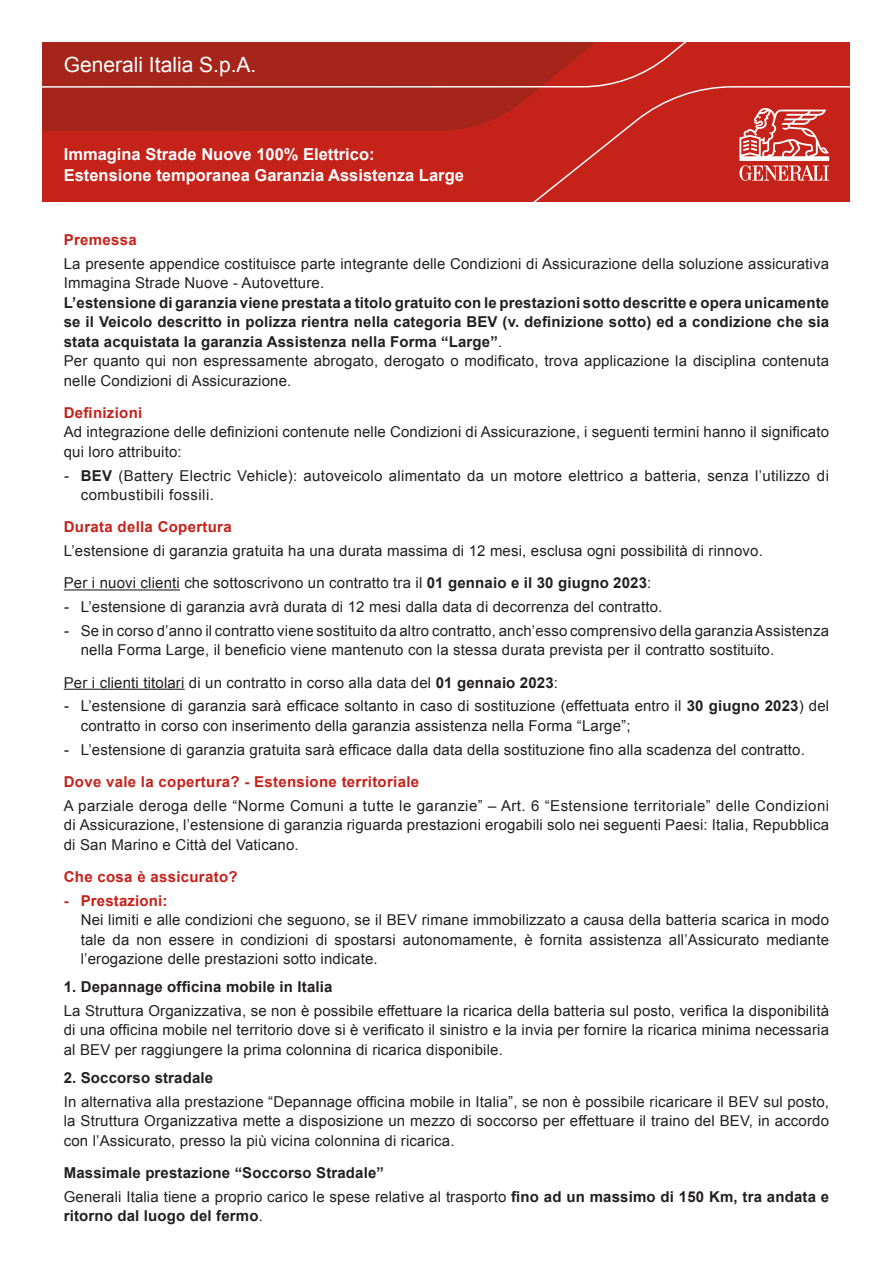
<style>
.page{position:relative;width:893px;height:1263px;background:#fff}
.page>*{position:absolute;margin:0;border:0;box-sizing:border-box;transform-origin:0 0}
.t1{font:21px "Arial";color:#fff}
.t2{font:700 16.5px/21px "Arial";color:#fff}
.t3{font:15px/19.5px "Arial";letter-spacing:.01em;color:#231f20}
.t4{font:700 15px/19.5px "Arial";letter-spacing:.01em;color:#231f20}
.t5{font:700 15px "Arial";letter-spacing:.02em;color:#c5221a}
.s1{font-weight:400}
.s2{font-style:italic}
.s3{font-weight:700}
.s4{font-weight:700;color:#c5221a}
</style>
<div class="page">
<div style="left:43px;top:43px;width:807px;height:159px;background:#c5221a"></div>
<svg style="left:533px;top:131px;width:297px;height:71px"></svg>
<svg style="left:43px;top:89px;width:669px;height:42px;fill:#a5251b"></svg>
<svg style="left:43px;top:43px;width:807px;height:46px"></svg>
<svg style="left:739px;top:108px;width:90px;height:73px"></svg>
<hr style="left:64px;top:589px;width:116px;height:1px;background:#231f20">
<hr style="left:64px;top:689px;width:121px;height:1px;background:#231f20">
<h1 class="t1" style="left:64px;top:51px;width:194px">Generali Italia S.p.A.</h1>
<p class="t2" style="left:64px;top:144px;width:402px">Immagina Strade Nuove 100% Elettrico:<br>Estensione temporanea Garanzia Assistenza Large</p>
<p class="t5" style="left:64px;top:230px;width:74px">Premessa</p>
<p class="t3" style="left:64px;top:254px;width:767px">La presente appendice costituisce parte integrante delle Condizioni di Assicurazione della soluzione assicurativa<br>Immagina Strade Nuove - Autovetture.</p>
<p class="t4" style="left:64px;top:293px;width:767px">L’estensione di garanzia viene prestata a titolo gratuito con le prestazioni sotto descritte e opera unicamente se il Veicolo descritto in polizza rientra nella categoria BEV (v. definizione sotto) ed a condizione che sia stata acquistata la garanzia Assistenza nella Forma “Large”<span class="s1">.<br>Per quanto qui non espressamente abrogato, derogato o modificato, trova applicazione la disciplina contenuta nelle Condizioni di Assicurazione.</span></p>
<p class="t5" style="left:64px;top:403px;width:80px">Definizioni</p>
<p class="t3" style="left:64px;top:422px;width:767px">Ad integrazione delle definizioni contenute nelle Condizioni di Assicurazione, i seguenti termini hanno il significato qui loro attribuito:</p>
<p class="t3" style="left:81px;top:466px;width:750px;text-indent:-17px"><span class="s2">-</span> <span class="s3">BEV</span> (Battery Electric Vehicle): autoveicolo alimentato da un motore elettrico a batteria, senza l’utilizzo di combustibili fossili.</p>
<p class="t5" style="left:64px;top:517px;width:170px">Durata della Copertura</p>
<p class="t3" style="left:64px;top:535px;width:701px;line-height:32.2px">L’estensione di garanzia gratuita ha una durata massima di 12 mesi, esclusa ogni possibilità di rinnovo.<br>Per i nuovi clienti che sottoscrivono un contratto tra il <span class="s3">01 gennaio e il 30 giugno 2023</span>:</p>
<p class="t3" style="left:64px;top:597px;width:600px"><span class="s2">-</span> L’estensione di garanzia avrà durata di 12 mesi dalla data di decorrenza del contratto.</p>
<p class="t3" style="left:81px;top:621px;width:750px;text-indent:-17px"><span class="s2">-</span> Se in corso d’anno il contratto viene sostituito da altro contratto, anch’esso comprensivo della garanzia Assistenza nella Forma Large, il beneficio viene mantenuto con la stessa durata prevista per il contratto sostituito.</p>
<p class="t3" style="left:64px;top:673px;width:496px">Per i clienti titolari di un contratto in corso alla data del <span class="s3">01 gennaio 2023</span>:</p>
<p class="t3" style="left:81px;top:696px;width:750px;text-indent:-17px"><span class="s2">-</span> L’estensione di garanzia sarà efficace soltanto in caso di sostituzione (effettuata entro il <span class="s3">30 giugno 2023</span>) del contratto in corso con inserimento della garanzia assistenza nella Forma “Large”;</p>
<p class="t3" style="left:64px;top:733px;width:743px;line-height:32.2px"><span class="s2">-</span> L’estensione di garanzia gratuita sarà efficace dalla data della sostituzione fino alla scadenza del contratto.<br><span class="s4">Dove vale la copertura? - Estensione territoriale</span></p>
<p class="t3" style="left:64px;top:796px;width:767px;text-align:justify">A parziale deroga delle “Norme Comuni a tutte le garanzie” – Art. 6 “Estensione territoriale” delle Condizioni di Assicurazione, l’estensione di garanzia riguarda prestazioni erogabili solo nei seguenti Paesi: Italia, Repubblica di San Marino e Città del Vaticano.</p>
<p class="t5" style="left:64px;top:867px;width:175px">Che cosa è assicurato?</p>
<p class="t5" style="left:64px;top:890px;width:105px">- Prestazioni:</p>
<p class="t3" style="left:81px;top:910px;width:750px;text-align:justify">Nei limiti e alle condizioni che seguono, se il BEV rimane immobilizzato a causa della batteria scarica in modo tale da non essere in condizioni di spostarsi autonomamente, è fornita assistenza all’Assicurato mediante l’erogazione delle prestazioni sotto indicate.</p>
<p class="t4" style="left:64px;top:977px;width:270px">1. Depannage officina mobile in Italia</p>
<p class="t3" style="left:64px;top:1001px;width:767px;text-align:justify">La Struttura Organizzativa, se non è possibile effettuare la ricarica della batteria sul posto, verifica la disponibilità di una officina mobile nel territorio dove si è verificato il sinistro e la invia per fornire la ricarica minima necessaria al BEV per raggiungere la prima colonnina di ricarica disponibile.</p>
<p class="t4" style="left:64px;top:1068px;width:151px">2. Soccorso stradale</p>
<p class="t3" style="left:64px;top:1092px;width:767px;text-align:justify">In alternativa alla prestazione “Depannage officina mobile in Italia”, se non è possibile ricaricare il BEV sul posto, la Struttura Organizzativa mette a disposizione un mezzo di soccorso per effettuare il traino del BEV, in accordo con l’Assicurato, presso la più vicina colonnina di ricarica.</p>
<p class="t4" style="left:64px;top:1161px;width:767px;line-height:23.7px">Massimale prestazione “Soccorso Stradale”<br><span class="s1">Generali Italia tiene a proprio carico le spese relative al trasporto</span> fino ad un massimo di 150 Km, tra andata e</p>
<p class="t4" style="left:64px;top:1206px;width:201px">ritorno dal luogo del fermo<span class="s1">.</span></p>
</div>
